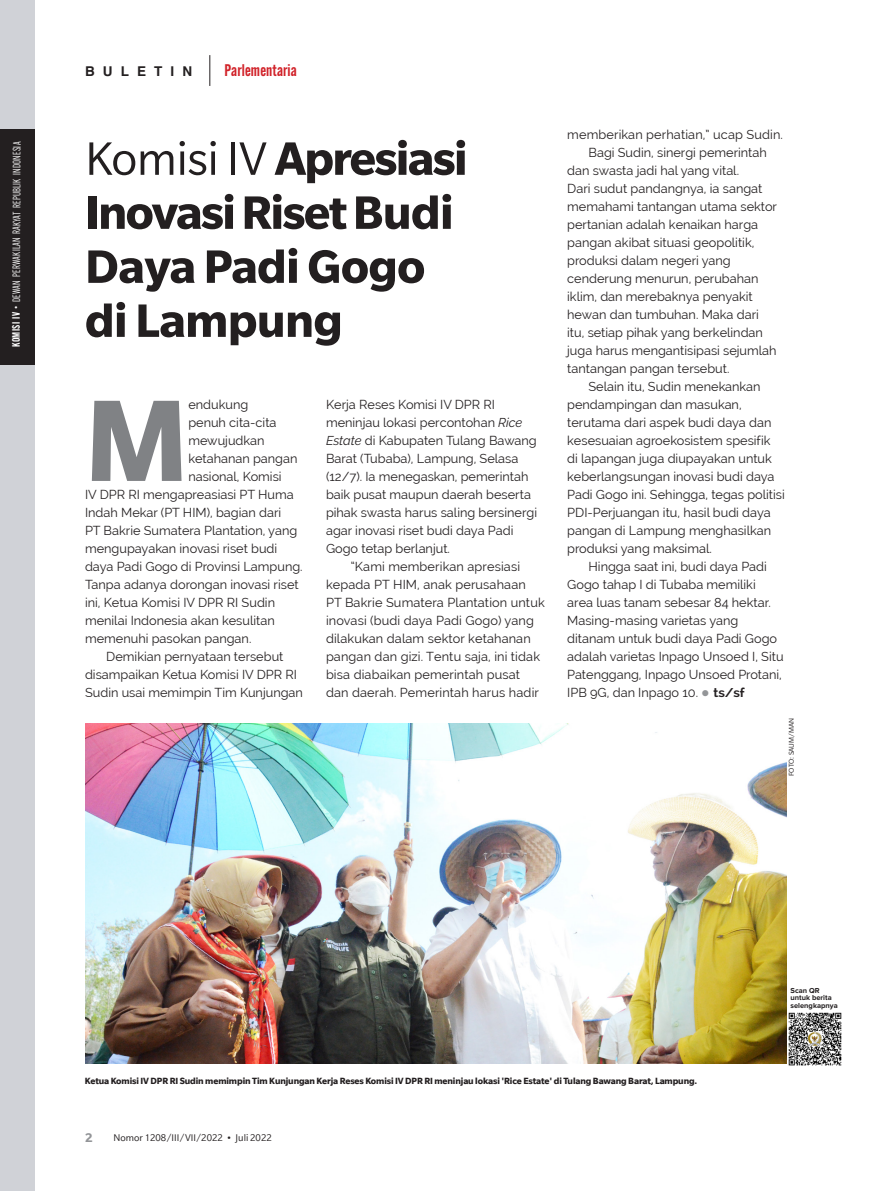
<style>
.page{position:relative;width:893px;height:1191px;background:#fff}
.page>*{position:absolute;margin:0;border:0;box-sizing:border-box;transform-origin:0 0}
.BODY_NEW{font:700 126.15px "Slate";color:#808285}
.JUDUL_NEW{font:700 51px/54px "Slate";letter-spacing:-.03em;color:#231f20}
.JUDUL_NEW-2{font:700 51px "Slate";letter-spacing:-.01em;color:#231f20}
.t1{font:600 16.5px "Alternate Gothic Cond ATF";letter-spacing:.01em;color:#d1232a}
.t2{font:700 13.5px "Helvetica";letter-spacing:.6em;color:#231f20}
.t3{font:700 13.5px "Slate";color:#939598}
.BODY_NEW-2{font:12.75px/18px "Raleway";color:#231f20}
.t4{font:10.5px "Alternate Gothic Cond ATF";letter-spacing:.015em;color:#fff}
.t5{font:10.5px "Slate";color:#231f20}
.CAPTION_NEW{font:700 9.75px "Slate";letter-spacing:-.01em;color:#231f20}
.t6{font:700 7.5px/7.5px "Proxima Nova";color:#231f20}
.KREDIT_FOTO_NEW{font:7.5px "Slate";color:#231f20}
.s1{font-weight:600}
.s2{font-weight:400}
.s3{font-style:italic}
.s4{color:#939598}
.s5{font-weight:700}
</style>
<div class="page">
<div style="left:0;top:0;width:34px;height:1191px;background:#d0d2d7"></div>
<div style="left:0;top:129px;width:34px;height:236px;background:#231f20"></div>
<img style="left:788px;top:1012px;width:54px;height:54px">
<hr style="left:892px;top:0;width:1px;height:1191px;background:#d0d2d7">
<hr style="left:892px;top:129px;width:1px;height:236px;background:#231f20">
<img style="left:85px;top:723px;width:702px;height:340px">
<hr style="left:210px;top:55px;width:1px;height:31px;background:#231f20">
<p class="t4" style="left:10px;top:347px;width:206px;rotate:-90deg"><span class="s1">KOMISI IV</span> • DEWAN PERWAKILAN RAKYAT REPUBLIK INDONESIA</p>
<p class="t2" style="left:85px;top:63px;width:109px">BULETIN</p>
<p class="t1" style="left:225px;top:60px;width:74px">Parlementaria</p>
<p class="JUDUL_NEW" style="left:85px;top:131px;width:384px"><span class="s2">Komisi IV</span> Apresiasi<br>Inovasi Riset Budi<br>Daya Padi Gogo</p>
<p class="JUDUL_NEW-2" style="left:85px;top:292px;width:259px">di Lampung</p>
<p class="BODY_NEW" style="left:85px;top:371px;width:105px">M</p>
<p class="BODY_NEW-2" style="left:188px;top:395px;width:61px">endukung</p>
<p class="BODY_NEW-2" style="left:188px;top:413px;width:90px">penuh cita-cita</p>
<p class="BODY_NEW-2" style="left:188px;top:431px;width:78px">mewujudkan</p>
<p class="BODY_NEW-2" style="left:188px;top:449px;width:111px">ketahanan pangan</p>
<p class="BODY_NEW-2" style="left:188px;top:467px;width:95px">nasional, Komisi</p>
<p class="BODY_NEW-2" style="left:85px;top:485px;width:210px">IV DPR RI mengapreasiasi PT Huma</p>
<p class="BODY_NEW-2" style="left:85px;top:503px;width:198px">Indah Mekar (PT HIM), bagian dari</p>
<p class="BODY_NEW-2" style="left:85px;top:521px;width:214px">PT Bakrie Sumatera Plantation, yang</p>
<p class="BODY_NEW-2" style="left:85px;top:539px;width:194px">mengupayakan inovasi riset budi</p>
<p class="BODY_NEW-2" style="left:85px;top:557px;width:219px">daya Padi Gogo di Provinsi Lampung.</p>
<p class="BODY_NEW-2" style="left:85px;top:575px;width:215px">Tanpa adanya dorongan inovasi riset</p>
<p class="BODY_NEW-2" style="left:85px;top:593px;width:191px">ini, Ketua Komisi IV DPR RI Sudin</p>
<p class="BODY_NEW-2" style="left:85px;top:611px;width:191px">menilai Indonesia akan kesulitan</p>
<p class="BODY_NEW-2" style="left:85px;top:629px;width:168px">memenuhi pasokan pangan.</p>
<p class="BODY_NEW-2" style="left:85px;top:647px;width:219px;text-align:center">Demikian pernyataan tersebut disampaikan Ketua Komisi IV DPR RI<br>Sudin usai memimpin Tim Kunjungan</p>
<p class="BODY_NEW-2" style="left:326px;top:395px;width:213px">Kerja Reses Komisi IV DPR RI meninjau lokasi percontohan <span class="s3">Rice<br>Estate</span> di Kabupaten Tulang Bawang<br>Barat (Tubaba), Lampung, Selasa (12/7). Ia menegaskan, pemerintah baik pusat maupun daerah beserta pihak swasta harus saling bersinergi agar inovasi riset budi daya Padi<br>Gogo tetap berlanjut.</p>
<p class="BODY_NEW-2" style="left:326px;top:557px;width:220px;text-indent:25px">“Kami memberikan apresiasi kepada PT HIM, anak perusahaan PT Bakrie Sumatera Plantation untuk inovasi (budi daya Padi Gogo) yang dilakukan dalam sektor ketahanan pangan dan gizi. Tentu saja, ini tidak bisa diabaikan pemerintah pusat dan daerah. Pemerintah harus hadir</p>
<p class="BODY_NEW-2" style="left:567px;top:125px;width:217px">memberikan perhatian,” ucap Sudin.</p>
<p class="BODY_NEW-2" style="left:567px;top:143px;width:211px;text-indent:21px">Bagi Sudin, sinergi pemerintah dan swasta jadi hal yang vital.<br>Dari sudut pandangnya, ia sangat memahami tantangan utama sektor pertanian adalah kenaikan harga pangan akibat situasi geopolitik, produksi dalam negeri yang cenderung menurun, perubahan iklim, dan merebaknya penyakit hewan dan tumbuhan. Maka dari itu, setiap pihak yang berkelindan juga harus mengantisipasi sejumlah tantangan pangan tersebut.</p>
<p class="BODY_NEW-2" style="left:567px;top:377px;width:219px;text-indent:21px">Selain itu, Sudin menekankan pendampingan dan masukan, terutama dari aspek budi daya dan kesesuaian agroekosistem spesifik<br>di lapangan juga diupayakan untuk keberlangsungan inovasi budi daya<br>Padi Gogo ini. Sehingga, tegas politisi<br>PDI-Perjuangan itu, hasil budi daya pangan di Lampung menghasilkan produksi yang maksimal.</p>
<p class="BODY_NEW-2" style="left:567px;top:557px;width:218px;text-indent:21px">Hingga saat ini, budi daya Padi<br>Gogo tahap I di Tubaba memiliki area luas tanam sebesar 84 hektar.<br>Masing-masing varietas yang ditanam untuk budi daya Padi Gogo adalah varietas Inpago Unsoed I, Situ<br>Patenggang, Inpago Unsoed Protani,<br>IPB 9G, dan Inpago 10. <span class="s4">●</span> <span class="s5">ts/sf</span></p>
<p class="KREDIT_FOTO_NEW" style="left:787px;top:776px;width:59px;rotate:-90deg">FOTO: SAUM/MAN</p>
<p class="CAPTION_NEW" style="left:85px;top:1075px;width:614px">Ketua Komisi IV DPR RI Sudin memimpin Tim Kunjungan Kerja Reses Komisi IV DPR RI meninjau lokasi 'Rice Estate' di Tulang Bawang Barat, Lampung.</p>
<p class="t3" style="left:85px;top:1130px;width:9px">2</p>
<p class="t5" style="left:114px;top:1132px;width:160px">Nomor 1208/III/VII/2022 • Juli 2022</p>
<p class="t6" style="left:790px;top:986px;width:31px">Scan QR</p>
<p class="t6" style="left:790px;top:994px;width:49px">untuk berita selengkapnya</p>
</div>
